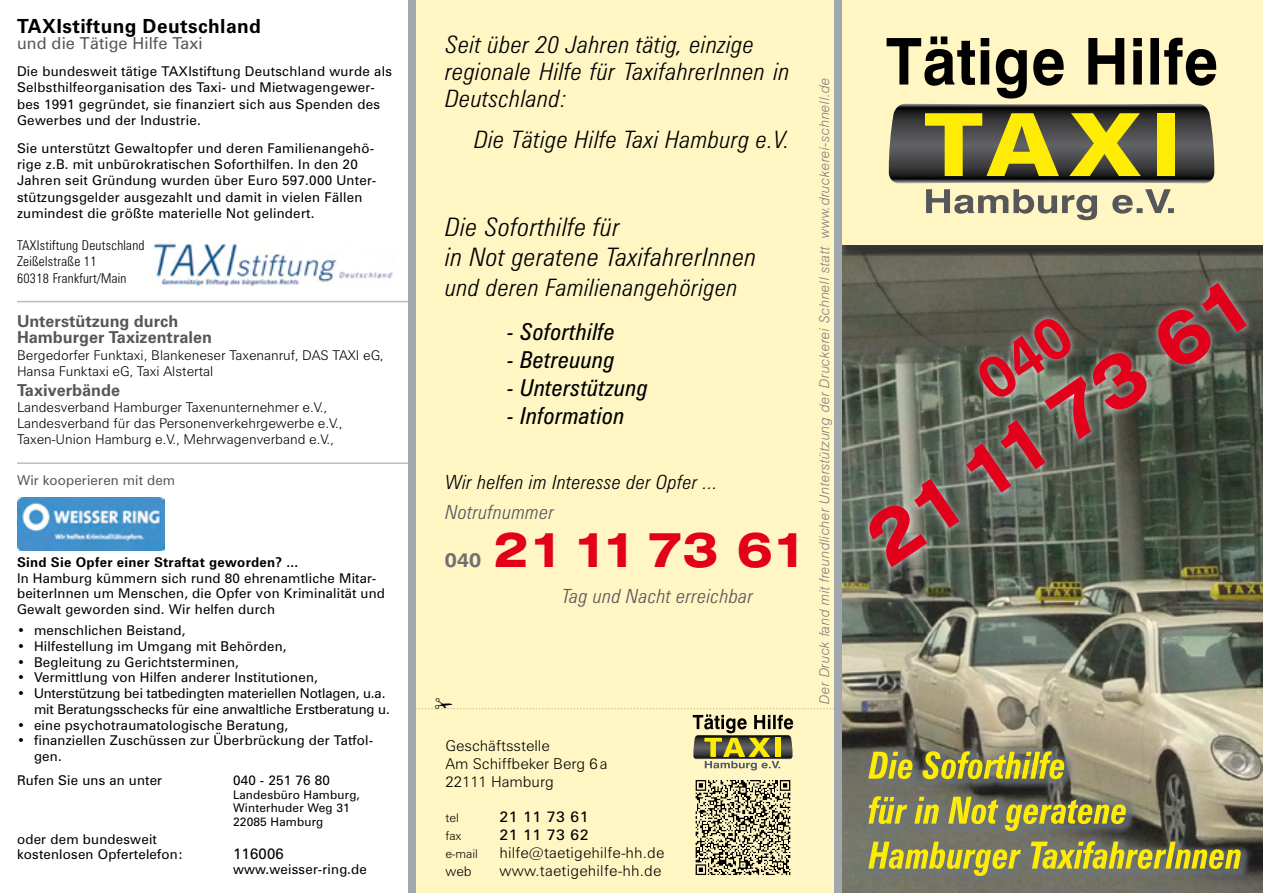
<style>
.page{position:relative;width:1263px;height:893px;background:#fff}
.page>*{position:absolute;margin:0;border:0;box-sizing:border-box;transform-origin:0 0}
.t1{font:700 expanded 47.85px "Swiss 721 BT";color:#e2001a}
.t2{font:italic 300 condensed 25.5px/30px "Zurich BT";letter-spacing:.02em;color:#000;scale:1.04 1}
.t3{font:italic 300 condensed 24px/27px "Zurich BT";letter-spacing:.02em;color:#000;scale:1.04 1}
.t4{font:italic condensed 23.4px "Zurich BT";letter-spacing:.02em;color:#000}
.t5{font:700 19.95px "Swiss 721 BT";color:#707072;scale:1.07 1}
.t6{font:italic 300 condensed 19.5px "Zurich BT";letter-spacing:.02em;color:#56575a;scale:1.04 1}
.t7{font:italic 300 condensed 19.5px "Zurich BT";letter-spacing:.02em;color:#000;scale:1.04 1}
.t8{font:700 19.5px "Zurich BT";letter-spacing:.02em;color:#000}
.t9{font:700 16.5px/16.5px "Zurich BT";color:#56575a}
.t10{font:16.5px "Zurich BT";letter-spacing:.01em;color:#56575a}
.t11{font:300 15px/18px "Zurich BT";color:#000}
.t12{font:15px "Zurich BT";letter-spacing:.04em;color:#000;scale:1.05 1}
.t13{font:15px "Zurich BT";letter-spacing:.04em;color:#000}
.t14{font:13.5px/15.8px "Zurich BT";letter-spacing:.015em;color:#000}
.t15{font:300 13.5px/16.2px "Zurich BT";color:#000}
.t16{font:italic 300 13.5px "Swiss 721 BT";letter-spacing:.035em;color:#797b7d}
.t17{font:300 condensed 13.5px/16.5px "Zurich BT";letter-spacing:.02em;color:#000}
.t18{font:700 13.5px "Zurich BT";letter-spacing:.02em;color:#000}
.t19{font:13.5px "Zurich BT";letter-spacing:.01em;color:#56575a}
.t20{font:12px/13.5px "Zurich BT";letter-spacing:.015em;color:#000}
.t21{font:300 12px "Zurich BT";color:#000}
</style>
<div class="page">
<div style="left:412px;top:0;width:426px;height:893px;background:#fff6c4"></div>
<img style="left:841px;top:255px;width:422px;height:638px">
<svg style="left:841px;top:244px;width:422px;height:11px;background:#494842"></svg>
<div style="left:838px;top:0;width:425px;height:244px;background:#fff6c4"></div>
<img style="left:153px;top:243px;width:240px;height:43px">
<img style="left:889px;top:176px;width:325px;height:7px">
<svg style="left:926px;top:189px;width:248px;height:31px"></svg>
<svg style="left:886px;top:36px;width:330px;height:140px"></svg>
<img style="left:17px;top:498px;width:148px;height:52px">
<hr style="left:17px;top:301px;width:395px;height:1px;background:#56575a">
<div style="left:861px;top:744px;width:391px;height:144px;background:#6d767a;opacity:.75"></div>
<svg style="left:868px;top:751px;width:196px;height:28px;background:#a9a33b"></svg>
<svg style="left:868px;top:796px;width:258px;height:35px;background:#989549"></svg>
<svg style="left:868px;top:841px;width:373px;height:35px;background:#9a9647"></svg>
<hr style="left:17px;top:462px;width:395px;height:2px;background:#56575a">
<div style="left:409px;top:0;width:7px;height:893px;background:#a0a8ad"></div>
<div style="left:834px;top:0;width:7px;height:893px;background:#a0a8ad"></div>
<div style="left:861px;top:275px;width:394px;height:300px;background:#fff;opacity:.53"></div>
<svg style="left:866px;top:283px;width:381px;height:284px;background:#67574e"></svg>
<svg style="left:416px;top:708px;width:418px;height:167px"></svg>
<h3 class="t8" style="left:17px;top:14px;width:245px">TAXIstiftung Deutschland</h3>
<p class="t10" style="left:17px;top:33px;width:187px">und die Tätige Hilfe Taxi</p>
<p class="t14" style="left:17px;top:63px;width:376px;line-height:16.2px">Die bundesweit tätige TAXIstiftung Deutschland wurde als Selbsthilfeorganisation des Taxi- und Mietwagengewer&shy;bes 1991 gegründet, sie finanziert sich aus Spenden des Gewerbes und der Industrie.</p>
<p class="t14" style="left:17px;top:140px;width:361px;line-height:16.2px">Sie unterstützt Gewaltopfer und deren Familienangehö&shy;rige z.B. mit unbürokratischen Soforthilfen. In den 20<br>Jahren seit Gründung wurden über Euro 597.000 Unter&shy;stützungsgelder ausgezahlt und damit in vielen Fällen zumindest die größte materielle Not gelindert.</p>
<p class="t17" style="left:17px;top:236px;width:129px">TAXIstiftung Deutschland<br>Zeißelstraße 11<br>60318 Frankfurt/Main</p>
<p class="t9" style="left:17px;top:313px;width:196px">Unterstützung durch<br>Hamburger Taxizentralen</p>
<p class="t15" style="left:17px;top:347px;width:368px">Bergedorfer Funktaxi, Blankeneser Taxenanruf, DAS TAXI eG,<br>Hansa Funktaxi eG, Taxi Alstertal</p>
<p class="t9" style="left:17px;top:381px;width:105px">Taxiverbände</p>
<p class="t15" style="left:17px;top:399px;width:327px">Landesverband Hamburger Taxenunternehmer e.V.,<br>Landesverband für das Personenverkehrgewerbe e.V.,<br>Taxen-Union Hamburg e.V., Mehrwagenverband e.V.,</p>
<p class="t19" style="left:17px;top:472px;width:160px">Wir kooperieren mit dem</p>
<p class="t18" style="left:17px;top:554px;width:283px">Sind Sie Opfer einer Straftat geworden? ...</p>
<p class="t14" style="left:17px;top:570px;width:369px">In Hamburg kümmern sich rund 80 ehrenamtliche Mitar&shy;beiterInnen um Menschen, die Opfer von Kriminalität und<br>Gewalt geworden sind. Wir helfen durch</p>
<p class="t14" style="left:34px;top:622px;width:357px">menschlichen Beistand,<br>Hilfestellung im Umgang mit Behörden,<br>Begleitung zu Gerichtsterminen,<br>Vermittlung von Hilfen anderer Institutionen, Unterstützung bei tatbedingten materiellen Notlagen, u.a. mit Beratungsschecks für eine anwaltliche Erstberatung u. eine psychotraumatologische Beratung,<br>finanziellen Zuschüssen zur Überbrückung der Tatfol&shy;gen.</p>
<p class="t14" style="left:17px;top:772px;width:147px">Rufen Sie uns an unter</p>
<p class="t14" style="left:233px;top:772px;width:98px">040 - 251 76 80</p>
<p class="t20" style="left:233px;top:787px;width:128px">Landesbüro Hamburg,<br>Winterhuder Weg 31<br>22085 Hamburg</p>
<p class="t14" style="left:17px;top:831px;width:168px;line-height:15px">oder dem bundesweit kostenlosen Opfertelefon:</p>
<p class="t14" style="left:17px;top:622px;width:9px;text-align:justify">• • • • •</p>
<p class="t14" style="left:17px;top:717px;width:9px">• •</p>
<p class="t13" style="left:233px;top:844px;width:52px">116006</p>
<p class="t14" style="left:233px;top:861px;width:135px">www.weisser-ring.de</p>
<h3 class="t3" style="left:445px;top:31px;width:333px">Seit über 20 Jahren tätig, einzige regionale Hilfe für TaxifahrerInnen in<br>Deutschland:</h3>
<h3 class="t3" style="left:474px;top:126px;width:305px">Die Tätige Hilfe Taxi Hamburg e.V.</h3>
<h2 class="t2" style="left:445px;top:212px;width:301px">Die Soforthilfe für<br>in Not geratene TaxifahrerInnen</h2>
<h3 class="t3" style="left:445px;top:274px;width:283px">und deren Familienangehörigen</h3>
<h3 class="t4" style="left:507px;top:317px;width:109px">- Soforthilfe</h3>
<h3 class="t4" style="left:507px;top:345px;width:109px">- Betreuung</h3>
<h3 class="t4" style="left:507px;top:373px;width:142px">- Unterstützung</h3>
<h3 class="t4" style="left:507px;top:402px;width:119px">- Information</h3>
<h3 class="t7" style="left:445px;top:470px;width:263px">Wir helfen im Interesse der Opfer ...</h3>
<h3 class="t6" style="left:445px;top:500px;width:106px">Notrufnummer</h3>
<h3 class="t5" style="left:445px;top:547px;width:35px">040</h3>
<h1 class="t1" style="left:493px;top:521px;width:317px">21 11 73 61</h1>
<h3 class="t6" style="left:562px;top:584px;width:185px">Tag und Nacht erreichbar</h3>
<p class="t11" style="left:445px;top:737px;width:163px">Geschäftsstelle<br>Am Schiffbeker Berg 6a<br>22111 Hamburg</p>
<p class="t21" style="left:445px;top:810px;width:15px">tel</p>
<p class="t12" style="left:499px;top:807px;width:86px">21 11 73 61</p>
<p class="t21" style="left:445px;top:828px;width:18px">fax</p>
<p class="t12" style="left:499px;top:825px;width:86px">21 11 73 62</p>
<p class="t21" style="left:445px;top:846px;width:34px">e-mail</p>
<p class="t11" style="left:499px;top:843px;width:166px">hilfe@taetigehilfe-hh.de</p>
<p class="t15" style="left:445px;top:862px;width:28px">web</p>
<p class="t11" style="left:499px;top:861px;width:163px">www.taetigehilfe-hh.de</p>
<p class="t16" style="left:816px;top:704px;width:628px;rotate:-90deg">Der Druck fand mit freundlicher Unterstützung der Druckerei Schnell statt www.druckerei-schnell.de</p>
</div>
